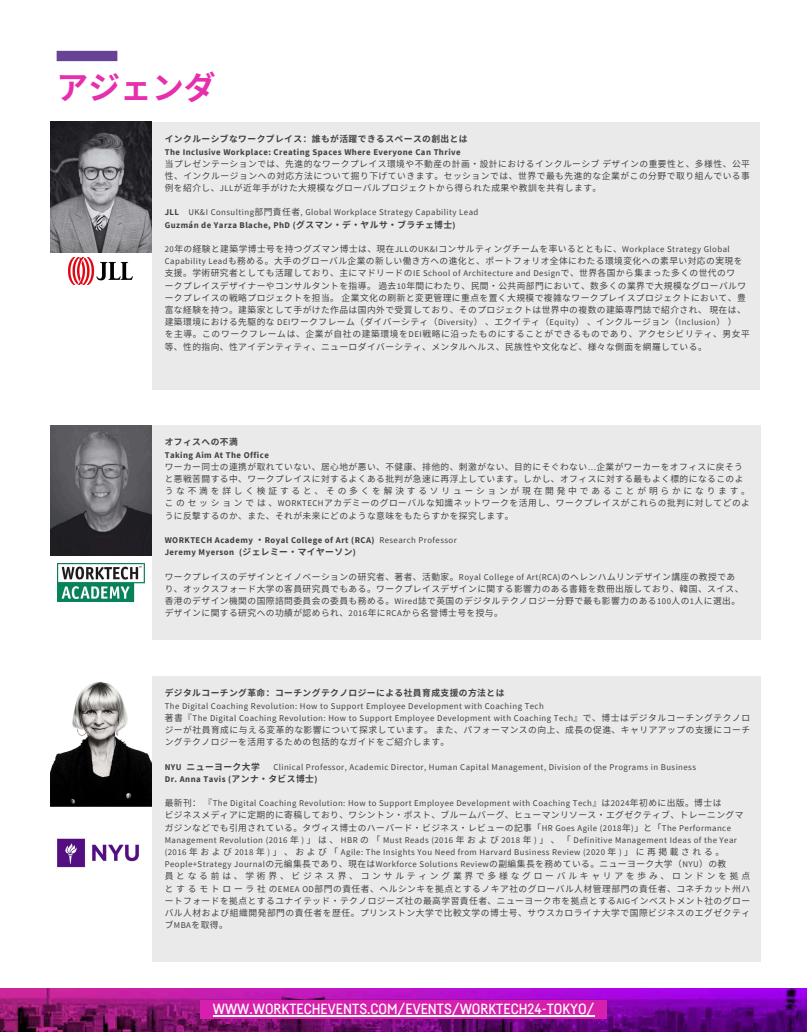
<style>
.page{position:relative;width:807px;height:1032px;background:#fff}
.page>*{position:absolute;margin:0;border:0;box-sizing:border-box;transform-origin:0 0}
.t1{font:700 31.77px "Noto Sans CJ Ksc";color:#e72eac}
.t2{font:500 14.5px "Fabrikat";color:#fff}
.t3{font:8.75px/12.2px "Noto Sans CJ Ksc";letter-spacing:.05em;color:#424242}
.t4{font:8.75px/12.2px "Source Sans Pro";letter-spacing:.05em;color:#424242}
.t5{font:700 8.75px/12.2px "Source Sans Pro";letter-spacing:.05em;color:#424242}
.t6{font:700 8.75px "Noto Sans CJ Ksc";letter-spacing:.05em;color:#424242}
.s1{font-family:"Source Sans Pro"}
.s2{font-weight:700}
.s3{font-family:"Noto Sans CJ Ksc"}
.s4{font-family:"Noto Sans CJ Ksc";font-weight:700}
.s5{font-weight:400}
</style>
<div class="page">
<img style="left:0;top:988px;width:806px;height:43px">
<div style="left:200px;top:999px;width:406px;height:19px;background:#d620ad"></div>
<hr style="left:213px;top:1014px;width:381px;height:1px;background:#fff">
<div style="left:57px;top:51px;width:60px;height:10px;background:#694293"></div>
<div style="left:49px;top:122px;width:711px;height:267px;background:#eaeaea"></div>
<div style="left:49px;top:122px;width:103px;height:267px;background:#fff"></div>
<img style="left:50px;top:122px;width:102px;height:130px">
<img style="left:69px;top:257px;width:63px;height:28px">
<div style="left:49px;top:425px;width:711px;height:215px;background:#eaeaea"></div>
<div style="left:49px;top:425px;width:103px;height:214px;background:#fff"></div>
<img style="left:50px;top:425px;width:102px;height:130px">
<img style="left:57px;top:563px;width:87px;height:39px">
<div style="left:49px;top:676px;width:711px;height:284px;background:#eaeaea"></div>
<div style="left:49px;top:676px;width:103px;height:284px;background:#fff"></div>
<img style="left:50px;top:682px;width:102px;height:124px">
<img style="left:57px;top:838px;width:82px;height:30px">
<h1 class="t1" style="left:57px;top:62px;width:160px">アジェンダ</h1>
<p class="t6" style="left:165px;top:132px;width:304px">インクルーシブなワークプレイス：誰もが活躍できるスペースの創出とは</p>
<p class="t5" style="left:165px;top:145px;width:297px">The Inclusive Workplace: Creating Spaces Where Everyone Can Thrive</p>
<p class="t3" style="left:165px;top:157px;width:586px;text-align:justify">当プレゼンテーションでは、先進的なワークプレイス環境や不動産の計画・設計におけるインクルーシブデザインの重要性と、多様性、公平性、インクルージョンへの対応方法について掘り下げていきます。セッションでは、世界で最も先進的な企業がこの分野で取り組んでいる事例を紹介し、<span class="s1">JLL</span>が近年手がけた大規模なグローバルプロジェクトから得られた成果や教訓を共有します。</p>
<p class="t4" style="left:165px;top:206px;width:315px"><span class="s2">JLL</span> UK&amp;I Consulting<span class="s3">部門責任者</span>, Global Workplace Strategy Capability Lead<br><span class="s2">Guzmán de Yarza Blache, PhD (</span><span class="s4">グスマン・デ・ヤルサ・ブラチェ博士</span><span class="s2">)</span></p>
<p class="t3" style="left:165px;top:242px;width:586px"><span class="s1">20</span>年の経験と建築学博士号を持つグズマン博士は、現在<span class="s1">JLL</span>の<span class="s1">UK&amp;I</span>コンサルティングチームを率いるとともに、<span class="s1">Workplace Strategy Global Capability Lead</span>も務める。大手のグローバル企業の新しい働き方への進化と、ポートフォリオ全体にわたる環境変化への素早い対応の実現を支援。学術研究者としても活躍しており、主にマドリードの<span class="s1">IE School of Architecture and Design</span>で、世界各国から集まった多くの世代のワ<br>ークプレイスデザイナーやコンサルタントを指導。過去<span class="s1">10</span>年間にわたり、民間・公共両部門において、数多くの業界で大規模なグローバルワークプレイスの戦略プロジェクトを担当。企業文化の刷新と変更管理に重点を置く大規模で複雑なワークプレイスプロジェクトにおいて、豊富な経験を持つ。建築家として手がけた作品は国内外で受賞しており、そのプロジェクトは世界中の複数の建築専門誌で紹介され、現在は、建築環境における先駆的な <span class="s1">DEI</span>ワークフレーム（ダイバーシティ（<span class="s1">Diversity</span>）、エクイティ（<span class="s1">Equity</span>）、インクルージョン（<span class="s1">Inclusion</span>））<br>を主導。このワークフレームは、企業が自社の建築環境を<span class="s1">DEI</span>戦略に沿ったものにすることができるものであり、アクセシビリティ、男女平等、性的指向、性アイデンティティ、ニューロダイバーシティ、メンタルヘルス、民族性や文化など、様々な側面を網羅している。</p>
<p class="t6" style="left:165px;top:435px;width:75px">オフィスへの不満</p>
<p class="t5" style="left:165px;top:448px;width:106px">Taking Aim At The Office</p>
<p class="t3" style="left:165px;top:460px;width:586px">ワーカー同士の連携が取れていない、居心地が悪い、不健康、排他的、刺激がない、目的にそぐわない<span class="s1">…</span>企業がワーカーをオフィスに戻そうと悪戦苦闘する中、ワークプレイスに対するよくある批判が急速に再浮上しています。しかし、オフィスに対する最もよく標的になるこのような不満を詳しく検証すると、その多くを解決するソリューションが現在開発中であることが明らかになります。このセッションでは、<span class="s1">WORKTECH</span>アカデミーのグローバルな知識ネットワークを活用し、ワークプレイスがこれらの批判に対してどのように反撃するのか、また、それが未来にどのような意味をもたらすかを探究します。</p>
<p class="t5" style="left:165px;top:533px;width:293px">WORKTECH Academy <span class="s3">・</span>Royal College of Art (RCA) <span class="s5">Research Professor<br></span>Jeremy Myerson (<span class="s3">ジェレミー・マイヤーソン</span>)</p>
<p class="t3" style="left:165px;top:569px;width:580px">ワークプレイスのデザインとイノベーションの研究者、著者、活動家。<span class="s1">Royal College of Art(RCA)</span>のヘレンハムリンデザイン講座の教授であり、オックスフォード大学の客員研究員でもある。ワークプレイスデザインに関する影響力のある書籍を数冊出版しており、韓国、スイス、香港のデザイン機関の国際諮問委員会の委員も務める。<span class="s1">Wired</span>誌で英国のデジタルテクノロジー分野で最も影響力のある<span class="s1">100</span>人の<span class="s1">1</span>人に選出。デザインに関する研究への功績が認められ、<span class="s1">2016</span>年に<span class="s1">RCA</span>から名誉博士号を授与。</p>
<p class="t6" style="left:165px;top:686px;width:341px">デジタルコーチング革命：コーチングテクノロジーによる社員育成支援の方法とは</p>
<p class="t4" style="left:165px;top:699px;width:586px">The Digital Coaching Revolution: How to Support Employee Development with Coaching Tech<br><span class="s3">著書『</span>The Digital Coaching Revolution: How to Support Employee Development with Coaching Tech<span class="s3">』で、博士はデジタルコーチングテクノロ</span></p>
<p class="t3" style="left:165px;top:723px;width:586px">ジーが社員育成に与える変革的な影響について探求しています。また、パフォーマンスの向上、成長の促進、キャリアアップの支援にコーチングテクノロジーを活用するための包括的なガイドをご紹介します。</p>
<p class="t6" style="left:165px;top:759px;width:96px"><span class="s1">NYU</span> ニューヨーク大学</p>
<p class="t4" style="left:165px;top:760px;width:532px;text-indent:109px">Clinical Professor, Academic Director, Human Capital Management, Division of the Programs in Business<br><span class="s2">Dr. Anna Tavis (</span><span class="s4">アンナ・タビス博士</span><span class="s2">)</span></p>
<p class="t4" style="left:165px;top:796px;width:558px"><span class="s3">最新刊：『</span>The Digital Coaching Revolution: How to Support Employee Development with Coaching Tech<span class="s3">』は</span>2024<span class="s3">年初めに出版。博士は</span></p>
<p class="t3" style="left:165px;top:808px;width:580px">ビジネスメディアに定期的に寄稿しており、ワシントン・ポスト、ブルームバーグ、ヒューマンリソース・エグゼクティブ、トレーニングマガジンなどでも引用されている。タヴィス博士のハーバード・ビジネス・レビューの記事「<span class="s1">HR Goes Agile (2018</span>年<span class="s1">)</span>」と「<span class="s1">The Performance</span></p>
<p class="t4" style="left:165px;top:833px;width:573px">Management Revolution (2016 <span class="s3">年</span> ) <span class="s3">」は、</span> HBR <span class="s3">の「</span> Must Reads (2016 <span class="s3">年および</span> 2018 <span class="s3">年</span> ) <span class="s3">」、「</span> Definitive Management Ideas of the Year (2016 <span class="s3">年および</span> 2018 <span class="s3">年</span> ) <span class="s3">」、および「</span> Agile: The Insights You Need from Harvard Business Review (2020 <span class="s3">年</span> ) <span class="s3">」に再掲載される。<br></span>People+Strategy Journal<span class="s3">の元編集長であり、現在は</span>Workforce Solutions Review<span class="s3">の副編集長を務めている。ニューヨーク大学（</span>NYU<span class="s3">）の教</span></p>
<p class="t3" style="left:165px;top:869px;width:586px;text-align:justify">員となる前は、学術界、ビジネス界、コンサルティング業界で多様なグローバルキャリアを歩み、ロンドンを拠点とするモトローラ社の<span class="s1">EMEA OD</span>部門の責任者、ヘルシンキを拠点とするノキア社のグローバル人材管理部門の責任者、コネチカット州ハートフォードを拠点とするユナイテッド・テクノロジーズ社の最高学習責任者、ニューヨーク市を拠点とする<span class="s1">AIG</span>インベストメント社のグローバル人材および組織開発部門の責任者を歴任。プリンストン大学で比較文学の博士号、サウスカロライナ大学で国際ビジネスのエグゼクティブ<span class="s1">MBA</span>を取得。</p>
<h2 class="t2" style="left:213px;top:1002px;width:383px">WWW.WORKTECHEVENTS.COM/EVENTS/WORKTECH24-TOKYO/</h2>
</div>
